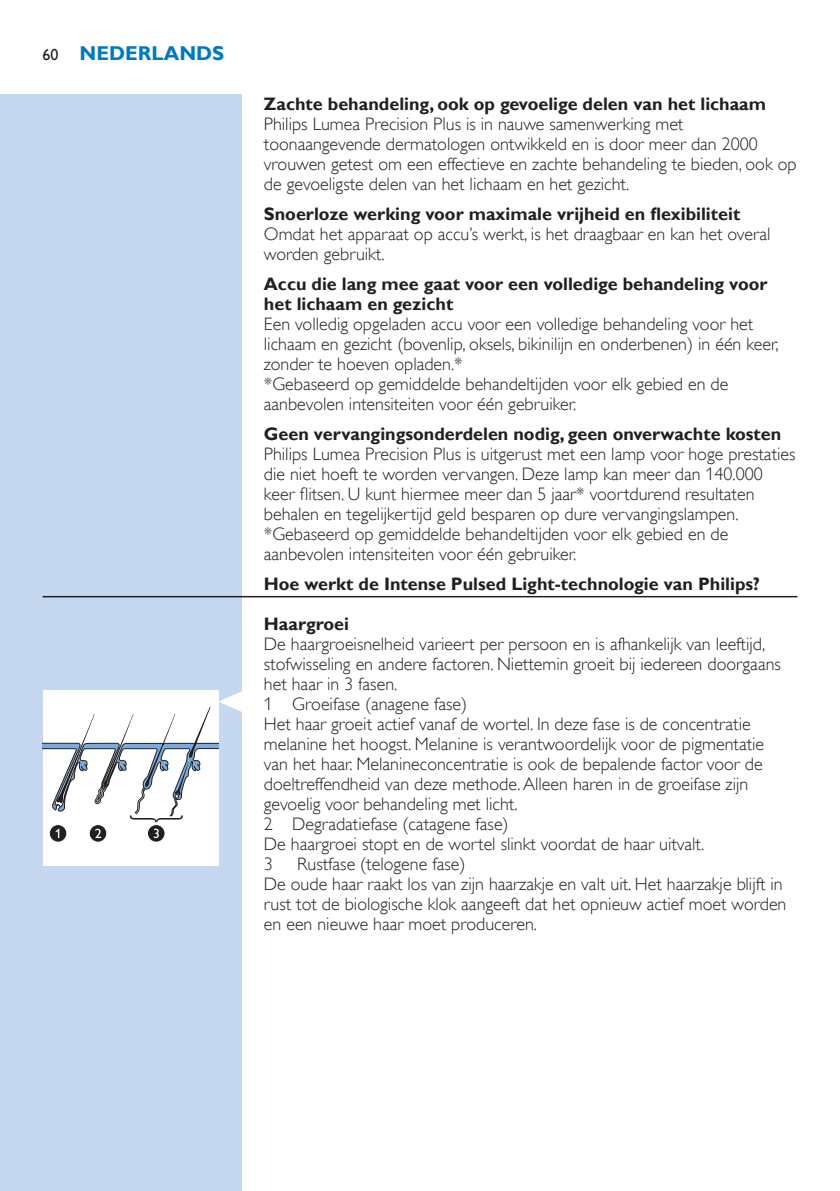
<style>
.page{position:relative;width:840px;height:1191px;background:#fff}
.page>*{position:absolute;margin:0;border:0;box-sizing:border-box;transform-origin:0 0}
.t1{font:700 20px "Gill Sans Alt One WGL";color:#0079c2}
.t2{font:18px/20px "Gill Sans Alt One WGL Light";color:#231f20}
.t3{font:700 18px/20px "Gill Sans Alt One WGL";color:#231f20}
.s1{font-weight:400;font-size:16px;color:#231f20}
</style>
<div class="page">
<div style="left:0;top:95px;width:241px;height:1096px;background:#c6d8ef"></div>
<hr style="left:43px;top:596px;width:754px;height:1px;background:#231f20">
<div style="left:43px;top:690px;width:175px;height:176px;background:#fff"></div>
<svg style="left:49px;top:824px;width:18px;height:18px"></svg>
<div style="left:49px;top:824px;width:18px;height:18px;border:1px solid #fff;border-radius:50%"></div>
<svg style="left:55px;top:828px;width:4px;height:10px"></svg>
<div style="left:89px;top:824px;width:18px;height:18px;background:#231f20;border-radius:50%"></div>
<div style="left:89px;top:824px;width:18px;height:18px;border:1px solid #fff;border-radius:50%"></div>
<svg style="left:95px;top:828px;width:6px;height:10px"></svg>
<div style="left:147px;top:824px;width:18px;height:18px;background:#231f20;border-radius:50%"></div>
<div style="left:147px;top:824px;width:18px;height:18px;border:1px solid #fff;border-radius:50%"></div>
<svg style="left:154px;top:828px;width:5px;height:10px"></svg>
<svg style="left:43px;top:690px;width:199px;height:132px"></svg>
<p class="t1" style="left:43px;top:40px;width:183px"><span class="s1">60</span> NEDERLANDS</p>
<p class="t3" style="left:264px;top:94px;width:503px">Zachte behandeling, ook op gevoelige delen van het lichaam</p>
<p class="t2" style="left:264px;top:114px;width:534px">Philips Lumea Precision Plus is in nauwe samenwerking met toonaangevende dermatologen ontwikkeld en is door meer dan 2000 vrouwen getest om een effectieve en zachte behandeling te bieden, ook op de gevoeligste delen van het lichaam en het gezicht.</p>
<p class="t3" style="left:264px;top:204px;width:477px">Snoerloze werking voor maximale vrijheid en flexibiliteit</p>
<p class="t2" style="left:264px;top:224px;width:508px">Omdat het apparaat op accu’s werkt, is het draagbaar en kan het overal worden gebruikt.</p>
<p class="t3" style="left:264px;top:274px;width:505px">Accu die lang mee gaat voor een volledige behandeling voor het lichaam en gezicht</p>
<p class="t2" style="left:264px;top:314px;width:516px">Een volledig opgeladen accu voor een volledige behandeling voor het lichaam en gezicht (bovenlip, oksels, bikinilijn en onderbenen) in één keer, zonder te hoeven opladen.*<br>*Gebaseerd op gemiddelde behandeltijden voor elk gebied en de aanbevolen intensiteiten voor één gebruiker.</p>
<p class="t3" style="left:264px;top:424px;width:518px">Geen vervangingsonderdelen nodig, geen onverwachte kosten</p>
<p class="t2" style="left:264px;top:444px;width:533px">Philips Lumea Precision Plus is uitgerust met een lamp voor hoge prestaties die niet hoeft te worden vervangen. Deze lamp kan meer dan 140.000 keer flitsen. U kunt hiermee meer dan 5 jaar* voortdurend resultaten behalen en tegelijkertijd geld besparen op dure vervangingslampen. *Gebaseerd op gemiddelde behandeltijden voor elk gebied en de aanbevolen intensiteiten voor één gebruiker.</p>
<p class="t3" style="left:264px;top:574px;width:497px">Hoe werkt de Intense Pulsed Light-technologie van Philips?</p>
<p class="t3" style="left:264px;top:614px;width:87px">Haargroei</p>
<p class="t2" style="left:264px;top:634px;width:518px">De haargroeisnelheid varieert per persoon en is afhankelijk van leeftijd, stofwisseling en andere factoren. Niettemin groeit bij iedereen doorgaans het haar in 3 fasen.<br>1 Groeifase (anagene fase)<br>Het haar groeit actief vanaf de wortel. In deze fase is de concentratie melanine het hoogst. Melanine is verantwoordelijk voor de pigmentatie van het haar. Melanineconcentratie is ook de bepalende factor voor de doeltreffendheid van deze methode. Alleen haren in de groeifase zijn gevoelig voor behandeling met licht.<br>2 Degradatiefase (catagene fase)<br>De haargroei stopt en de wortel slinkt voordat de haar uitvalt.<br>3</p>
<p class="t2" style="left:264px;top:854px;width:523px;text-indent:33px">Rustfase (telogene fase)<br>De oude haar raakt los van zijn haarzakje en valt uit. Het haarzakje blijft in rust tot de biologische klok aangeeft dat het opnieuw actief moet worden en een nieuwe haar moet produceren.</p>
</div>
